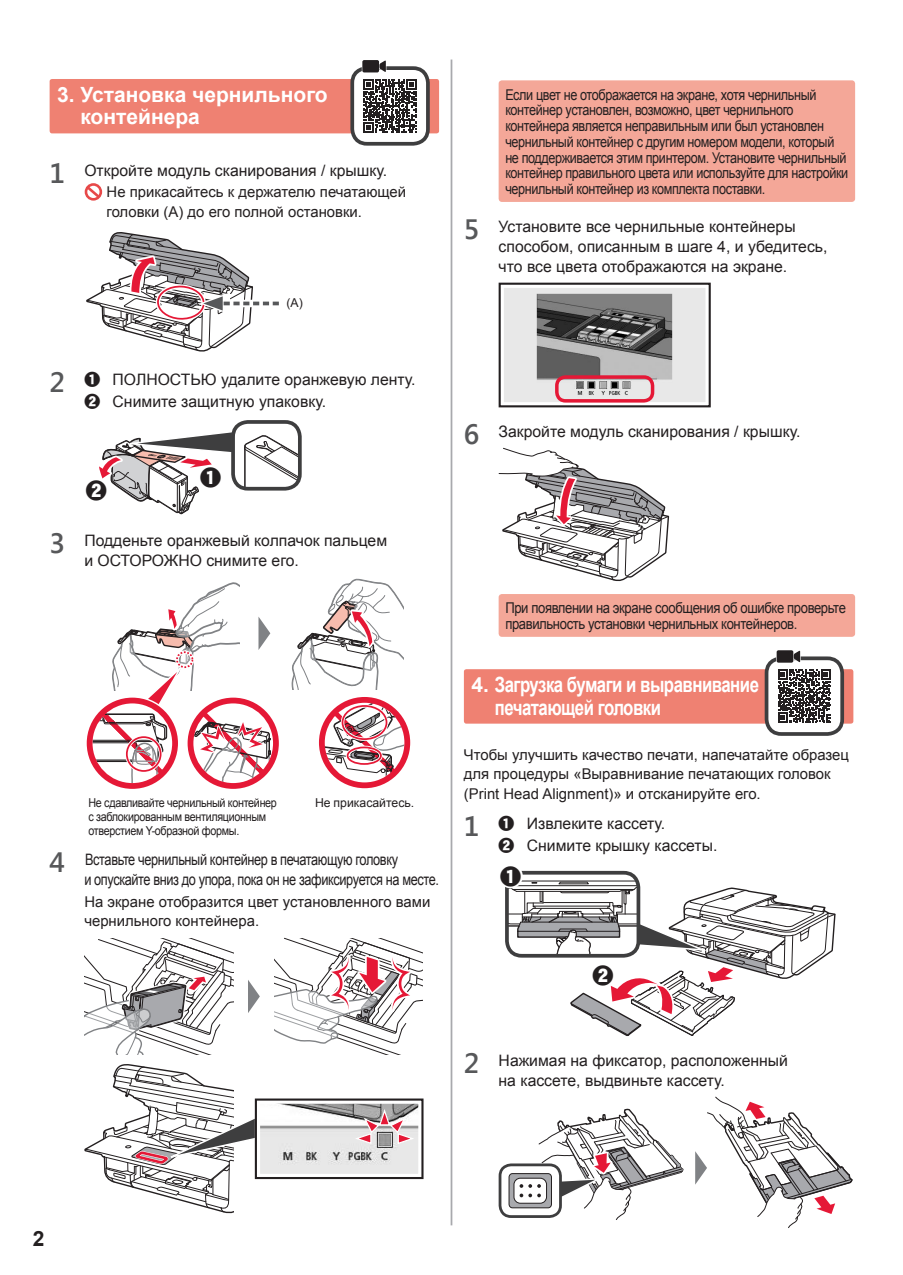
<style>
.page{position:relative;width:903px;height:1275px;background:#fff}
.page>*{position:absolute;margin:0;border:0;box-sizing:border-box;transform-origin:0 0}
.t1{font:700 21px/22.8px "Arial";letter-spacing:-.03em;color:#fff}
.t2{font:700 21px/22.8px "Arial";color:#fff}
.t3{font:21px "canon round num";color:#231f20}
.t4{font:700 21px "Arial";color:#231f20}
.t5{font:15.75px/20.1px "Arial";color:#231f20}
.t6{font:15.75px/20.1px "Arial";letter-spacing:-.03em;color:#231f20;scale:.81 1}
.t7{font:14.88px/15.8px "Arial";letter-spacing:-.03em;color:#231f20;scale:.85 1}
.t8{font:14.88px/19.2px "Arial";color:#231f20}
.t9{font:14.88px/15.8px "Arial";letter-spacing:-.03em;color:#231f20;scale:.88 1}
.t10{font:12.25px/14px "Arial";letter-spacing:-.03em;color:#231f20;scale:.88 1}
.t11{font:12.25px "Arial";color:#231f20}
.t12{font:12.25px "Arial";letter-spacing:-.03em;color:#231f20}
.s1{font-family:"Segoe UI";font-weight:600;font-size:28px;color:#57585a}
.s2{font-family:"canon round num"}
</style>
<div class="page">
<hr style="left:451px;top:60px;width:1px;height:1165px;background:#a8a9ad">
<div style="left:50px;top:79px;width:389px;height:54px;background:#ef8172;border-radius:2px"></div>
<div style="left:352px;top:68px;width:76px;height:76px;background:#fff;border-radius:15px"></div>
<svg style="left:364px;top:79px;width:53px;height:53px"></svg>
<div style="left:350px;top:66px;width:80px;height:80px;border:4px solid #3e3e3f;border-radius:15px"></div>
<div style="left:362px;top:60px;width:18px;height:13px;border:1px solid #fff;border-radius:2px"></div>
<div style="left:362px;top:60px;width:17px;height:12px;background:#231f20;border-radius:2px"></div>
<svg style="left:378px;top:60px;width:8px;height:13px"></svg>
<svg style="left:84px;top:183px;width:18px;height:18px"></svg>
<svg style="left:86px;top:232px;width:191px;height:120px"></svg>
<svg style="left:99px;top:432px;width:132px;height:83px"></svg>
<svg style="left:244px;top:435px;width:53px;height:51px"></svg>
<div style="left:231px;top:420px;width:71px;height:71px;border:4px solid #3e3e3f;border-radius:15px"></div>
<div style="left:199px;top:466px;width:24px;height:24px;background:#fff;border-radius:50%"></div>
<div style="left:84px;top:478px;width:25px;height:25px;background:#fff;border-radius:50%"></div>
<svg style="left:291px;top:578px;width:113px;height:112px"></svg>
<svg style="left:319px;top:697px;width:91px;height:91px"></svg>
<div style="left:346px;top:746px;width:37px;height:20px;border:4px solid #fff;border-radius:50%"></div>
<div style="left:347px;top:746px;width:35px;height:19px;border:2px solid #e51836;border-radius:50%"></div>
<div style="left:341px;top:704px;width:47px;height:37px;border:4px solid #fff;border-radius:50%"></div>
<div style="left:342px;top:705px;width:45px;height:35px;border:2px solid #e51836;border-radius:50%"></div>
<svg style="left:86px;top:582px;width:193px;height:207px"></svg>
<svg style="left:84px;top:939px;width:149px;height:115px"></svg>
<svg style="left:275px;top:938px;width:148px;height:116px"></svg>
<svg style="left:248px;top:980px;width:12px;height:33px"></svg>
<svg style="left:84px;top:1064px;width:340px;height:149px"></svg>
<div style="left:499px;top:81px;width:355px;height:120px;background:#f4a798;border-radius:2px"></div>
<div style="left:499px;top:80px;width:356px;height:122px;border:2px solid #f4a798;border-radius:2px"></div>
<svg style="left:498px;top:282px;width:213px;height:126px;background:#acacac"></svg>
<div style="left:555px;top:375px;width:99px;height:28px;border:4px solid #e51836;border-radius:9px"></div>
<svg style="left:499px;top:448px;width:170px;height:133px"></svg>
<div style="left:499px;top:595px;width:355px;height:41px;background:#f4a798;border-radius:2px"></div>
<div style="left:499px;top:594px;width:356px;height:43px;border:2px solid #f4a798;border-radius:2px"></div>
<div style="left:464px;top:669px;width:389px;height:55px;background:#ef8172;border-radius:2px"></div>
<div style="left:766px;top:658px;width:76px;height:76px;background:#fff;border-radius:15px"></div>
<svg style="left:778px;top:670px;width:53px;height:53px"></svg>
<div style="left:765px;top:656px;width:79px;height:80px;border:4px solid #3e3e3f;border-radius:15px"></div>
<div style="left:776px;top:650px;width:18px;height:13px;border:1px solid #fff;border-radius:2px"></div>
<div style="left:777px;top:650px;width:16px;height:13px;background:#231f20;border-radius:2px"></div>
<svg style="left:792px;top:650px;width:9px;height:13px"></svg>
<svg style="left:510px;top:879px;width:325px;height:157px"></svg>
<div style="left:505px;top:871px;width:135px;height:87px;border:4px solid #3e3e3f;border-radius:15px"></div>
<div style="left:499px;top:864px;width:24px;height:24px;background:#fff;border-radius:50%"></div>
<div style="left:591px;top:963px;width:24px;height:24px;background:#fff;border-radius:50%"></div>
<div style="left:509px;top:1174px;width:42px;height:34px;background:#a8a9ad;border-radius:4px"></div>
<div style="left:509px;top:1173px;width:43px;height:35px;border:1px solid #231f20;border-radius:4px"></div>
<div style="left:514px;top:1178px;width:32px;height:25px;background:#fff;border-radius:6px"></div>
<div style="left:513px;top:1178px;width:34px;height:26px;border:1px solid #231f20;border-radius:6px"></div>
<svg style="left:519px;top:1109px;width:164px;height:111px"></svg>
<div style="left:499px;top:1163px;width:63px;height:55px;border:3px solid #3e3e3f;border-radius:11px"></div>
<svg style="left:695px;top:1097px;width:158px;height:131px"></svg>
<h1 class="t2" style="left:80px;top:84px;width:249px;text-indent:-23px">3. Установка чернильного контейнера</h1>
<p class="t5" style="left:50px;top:160px;width:339px"><span class="s1">1</span> Откройте модуль сканирования / крышку.</p>
<p class="t8" style="left:107px;top:183px;width:301px">Не прикасайтесь к держателю печатающей головки (A) до его полной остановки.</p>
<p class="t12" style="left:286px;top:295px;width:17px">(A)</p>
<p class="t5" style="left:84px;top:368px;width:333px;line-height:22.6px;text-indent:-35px"><span class="s1">2</span> <span class="s2">A</span> ПОЛНОСТЬЮ удалите оранжевую ленту.<br><span class="s2">B</span> Снимите защитную упаковку.</p>
<h1 class="t3" style="left:200px;top:467px;width:22px">A</h1>
<h1 class="t3" style="left:86px;top:480px;width:22px">B</h1>
<p class="t5" style="left:84px;top:531px;width:304px;text-indent:-35px"><span class="s1">3</span> Подденьте оранжевый колпачок пальцем и ОСТОРОЖНО снимите его.</p>
<p class="t10" style="left:88px;top:795px;width:216px">Не сдавливайте чернильный контейнер с заблокированным вентиляционным отверстием Y-образной формы.</p>
<p class="t11" style="left:315px;top:794px;width:101px">Не прикасайтесь.</p>
<p class="t6" style="left:84px;top:849px;width:439px;text-indent:-35px"><span class="s1">4</span> Вставьте чернильный контейнер в печатающую головку<br>и опускайте вниз до упора, пока он не зафиксируется на месте.</p>
<p class="t8" style="left:84px;top:892px;width:347px">На экране отобразится цвет установленного вами чернильного контейнера.</p>
<p class="t7" style="left:505px;top:87px;width:405px">Если цвет не отображается на экране, хотя чернильный контейнер установлен, возможно, цвет чернильного контейнера является неправильным или был установлен чернильный контейнер с другим номером модели, который не поддерживается этим принтером. Установите чернильный контейнер правильного цвета или используйте для настройки чернильный контейнер из комплекта поставки.</p>
<p class="t5" style="left:499px;top:217px;width:330px;text-indent:-35px"><span class="s1">5</span> Установите все чернильные контейнеры способом, описанным в шаге 4, и убедитесь, что все цвета отображаются на экране.</p>
<p class="t5" style="left:464px;top:422px;width:338px"><span class="s1">6</span> Закройте модуль сканирования / крышку.</p>
<p class="t9" style="left:505px;top:600px;width:389px">При появлении на экране сообщения об ошибке проверьте правильность установки чернильных контейнеров.</p>
<h1 class="t1" style="left:495px;top:674px;width:266px;text-indent:-23px">4. Загрузка бумаги и выравнивание печатающей головки</h1>
<p class="t8" style="left:464px;top:745px;width:387px">Чтобы улучшить качество печати, напечатайте образец для процедуры «Выравнивание печатающих головок (Print Head Alignment)» и отсканируйте его.</p>
<p class="t5" style="left:499px;top:812px;width:220px;line-height:22.6px;text-indent:-35px"><span class="s1">1</span> <span class="s2">A</span> Извлеките кассету.<br><span class="s2">B</span> Снимите крышку кассеты.</p>
<h1 class="t3" style="left:500px;top:866px;width:22px">A</h1>
<h1 class="t3" style="left:593px;top:965px;width:22px">B</h1>
<p class="t5" style="left:499px;top:1051px;width:291px;text-indent:-35px"><span class="s1">2</span> Нажимая на фиксатор, расположенный на кассете, выдвиньте кассету.</p>
<h1 class="t4" style="left:33px;top:1224px;width:13px">2</h1>
</div>
